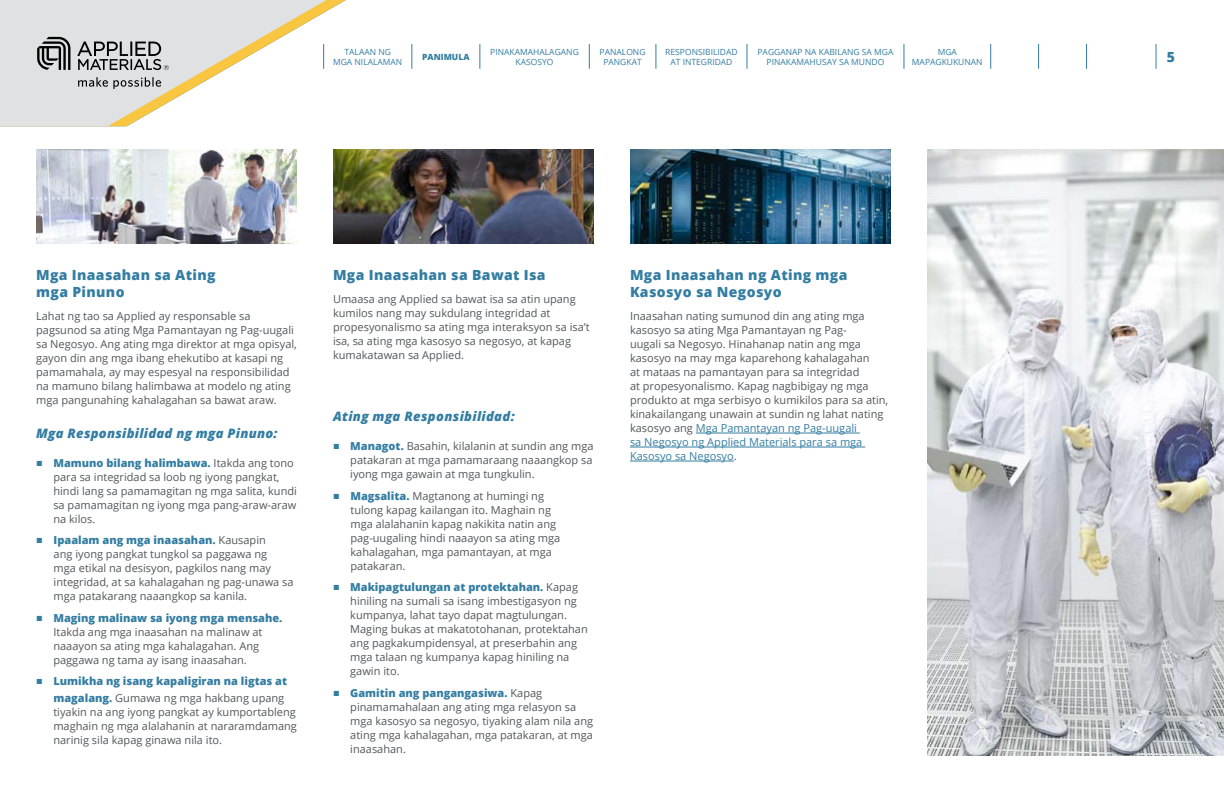
<style>
.page{position:relative;width:1224px;height:792px;background:#fff}
.page>*{position:absolute;margin:0;border:0;box-sizing:border-box;transform-origin:0 0}
.t1{font:800 14px/16.8px "Open Sans";letter-spacing:.025em;color:#347da2}
.t2{font:italic 800 13px "Open Sans";letter-spacing:.02em;color:#347da2}
.t3{font:11px/14px "Open Sans";color:#53565a}
.t4{font:800 11px/17px "Open Sans";color:#347da2;text-align:right}
.t5{font:8.5px/10.2px "Open Sans";color:#347da2;text-align:center}
.t6{font:800 8.5px "Open Sans";color:#347da2}
.s1{font-family:"Arial";color:#347da2}
.s2{font-weight:800;color:#347da2}
.s3{font-family:"Arial";font-weight:400}
.s4{font-weight:400;color:#53565a}
.s5{color:#347da2}
</style>
<div class="page">
<svg style="left:0;top:0;width:333px;height:127px;fill:#e0e1e2"></svg>
<svg style="left:78px;top:77px;width:83px;height:12px"></svg>
<svg style="left:37px;top:37px;width:33px;height:33px"></svg>
<svg style="left:77px;top:41px;width:92px;height:29px"></svg>
<svg style="left:323px;top:44px;width:1px;height:25px"></svg>
<svg style="left:412px;top:44px;width:1px;height:25px"></svg>
<svg style="left:480px;top:44px;width:1px;height:25px"></svg>
<svg style="left:589px;top:44px;width:1px;height:25px"></svg>
<svg style="left:656px;top:44px;width:1px;height:25px"></svg>
<svg style="left:747px;top:44px;width:1px;height:25px"></svg>
<svg style="left:904px;top:44px;width:1px;height:25px"></svg>
<svg style="left:990px;top:44px;width:1px;height:25px"></svg>
<svg style="left:1038px;top:44px;width:1px;height:25px"></svg>
<svg style="left:1086px;top:44px;width:1px;height:25px"></svg>
<svg style="left:1156px;top:44px;width:1px;height:25px"></svg>
<hr style="left:696px;top:433px;width:164px;height:1px;background:#347da2">
<hr style="left:630px;top:447px;width:235px;height:1px;background:#347da2">
<hr style="left:630px;top:461px;width:104px;height:1px;background:#347da2">
<img style="left:927px;top:150px;width:297px;height:606px">
<img style="left:36px;top:150px;width:261px;height:93px">
<img style="left:333px;top:150px;width:261px;height:93px">
<img style="left:630px;top:150px;width:261px;height:93px">
<p class="t5" style="left:333px;top:46px;width:71px">TALAAN NG<br>MGA NILALAMAN</p>
<p class="t6" style="left:422px;top:50px;width:49px">PANIMULA</p>
<p class="t5" style="left:490px;top:46px;width:90px">PINAKAMAHALAGANG<br>KASOSYO</p>
<p class="t5" style="left:600px;top:46px;width:47px">PANALONG<br>PANGKAT</p>
<p class="t5" style="left:665px;top:46px;width:74px">RESPONSIBILIDAD<br>AT INTEGRIDAD</p>
<p class="t5" style="left:758px;top:46px;width:137px">PAGGANAP NA KABILANG SA MGA<br>PINAKAMAHUSAY SA MUNDO</p>
<p class="t5" style="left:912px;top:46px;width:72px">MGA<br>MAPAGKUKUNAN</p>
<p class="t1" style="left:36px;top:266px;width:181px">Mga Inaasahan sa Ating mga Pinuno</p>
<p class="t3" style="left:36px;top:309px;width:262px">Lahat ng tao sa Applied ay responsable sa pagsunod sa ating Mga Pamantayan ng Pag-uugali sa Negosyo. Ang ating mga direktor at mga opisyal, gayon din ang mga ibang ehekutibo at kasapi ng pamamahala, ay may espesyal na responsibilidad na mamuno bilang halimbawa at modelo ng ating mga pangunahing kahalagahan sa bawat araw.</p>
<p class="t2" style="left:36px;top:423px;width:243px">Mga Responsibilidad ng mga Pinuno:</p>
<p class="t3" style="left:53px;top:456px;width:245px;text-indent:-17px"><span class="s1">■</span> <span class="s2">Mamuno bilang halimbawa.</span> Itakda ang tono para sa integridad sa loob ng iyong pangkat, hindi lang sa pamamagitan ng mga salita, kundi sa pamamagitan ng iyong mga pang-araw-araw na kilos.</p>
<p class="t3" style="left:54px;top:533px;width:242px;text-indent:-17px"><span class="s1">■</span> <span class="s2">Ipaalam ang mga inaasahan.</span> Kausapin<br>ang iyong pangkat tungkol sa paggawa ng<br>mga etikal na desisyon, pagkilos nang may integridad, at sa kahalagahan ng pag-unawa sa mga patakarang naaangkop sa kanila.</p>
<p class="t3" style="left:53px;top:610px;width:231px;text-indent:-17px"><span class="s1">■</span> <span class="s2">Maging malinaw sa iyong mga mensahe.<br></span>Itakda ang mga inaasahan na malinaw at naaayon sa ating mga kahalagahan. Ang paggawa ng tama ay isang inaasahan.</p>
<p class="t4" style="left:36px;top:672px;width:253px"><span class="s3">■</span> Lumikha ng isang kapaligiran na ligtas at magalang. <span class="s4">Gumawa ng mga hakbang upang</span></p>
<p class="t3" style="left:53px;top:705px;width:245px;text-align:justify">tiyakin na ang iyong pangkat ay kumportableng maghain ng mga alalahanin at nararamdamang narinig sila kapag ginawa nila ito.</p>
<p class="t1" style="left:333px;top:266px;width:214px">Mga Inaasahan sa Bawat Isa</p>
<p class="t3" style="left:333px;top:292px;width:258px">Umaasa ang Applied sa bawat isa sa atin upang kumilos nang may sukdulang integridad at propesyonalismo sa ating mga interaksyon sa isa’t isa, sa ating mga kasosyo sa negosyo, at kapag kumakatawan sa Applied.</p>
<p class="t2" style="left:333px;top:407px;width:183px">Ating mga Responsibilidad:</p>
<p class="t3" style="left:350px;top:439px;width:245px;text-align:justify;text-indent:-17px"><span class="s1">■</span> <span class="s2">Managot.</span> Basahin, kilalanin at sundin ang mga patakaran at mga pamamaraang naaangkop sa iyong mga gawain at mga tungkulin.</p>
<p class="t3" style="left:350px;top:488px;width:211px;text-indent:-17px"><span class="s1">■</span> <span class="s2">Magsalita.</span> Magtanong at humingi ng tulong kapag kailangan ito. Maghain ng mga alalahanin kapag nakikita natin ang pag-uugaling hindi naaayon sa ating mga kahalagahan, mga pamantayan, at mga patakaran.</p>
<p class="t3" style="left:350px;top:580px;width:239px;text-indent:-17px"><span class="s1">■</span> <span class="s2">Makipagtulungan at protektahan.</span> Kapag hiniling na sumali sa isang imbestigasyon ng kumpanya, lahat tayo dapat magtulungan.<br>Maging bukas at makatotohanan, protektahan ang pagkakumpidensyal, at preserbahin ang mga talaan ng kumpanya kapag hiniling na gawin ito.</p>
<p class="t3" style="left:350px;top:685px;width:244px;text-indent:-17px"><span class="s1">■</span> <span class="s2">Gamitin ang pangangasiwa.</span> Kapag pinamamahalaan ang ating mga relasyon sa mga kasosyo sa negosyo, tiyaking alam nila ang ating mga kahalagahan, mga patakaran, at mga inaasahan.</p>
<p class="t1" style="left:630px;top:266px;width:219px">Mga Inaasahan ng Ating mga<br>Kasosyo sa Negosyo</p>
<p class="t3" style="left:630px;top:309px;width:260px">Inaasahan nating sumunod din ang ating mga kasosyo sa ating Mga Pamantayan ng Pag-<br>uugali sa Negosyo. Hinahanap natin ang mga kasosyo na may mga kaparehong kahalagahan<br>at mataas na pamantayan para sa integridad<br>at propesyonalismo. Kapag nagbibigay ng mga produkto at mga serbisyo o kumikilos para sa atin, kinakailangang unawain at sundin ng lahat nating kasosyo ang <span class="s5">Mga Pamantayan ng Pag-uugali<br>sa Negosyo ng Applied Materials para sa mga Kasosyo sa Negosyo</span>.</p>
<p class="t1" style="left:1167px;top:48px;width:10px">5</p>
</div>
